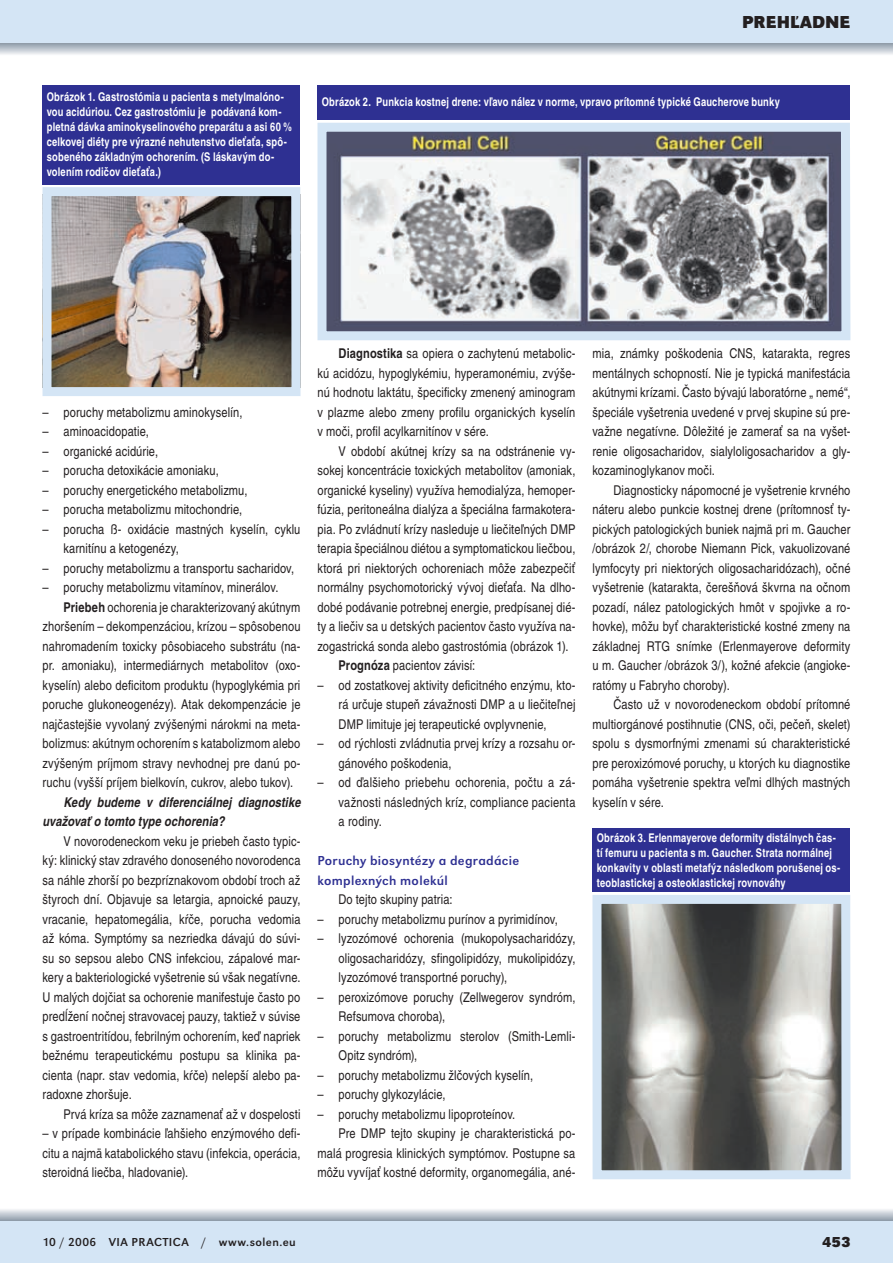
<style>
.page{position:relative;width:893px;height:1263px;background:#fff}
.page>*{position:absolute;margin:0;border:0;box-sizing:border-box;transform-origin:0 0}
.t1{font:700 18px "URW Grotesk TOT";color:#231f20}
.t2{font:700 15px "URW Grotesk TOT";color:#231f20}
.t3{font:condensed 13.5px/19.5px "Nimbus Sans LOT";letter-spacing:.01em;color:#231f20;text-align:justify}
.t4{font:italic 700 condensed 13.5px/19.5px "Nimbus Sans LOT";letter-spacing:.01em;color:#231f20}
.t5{font:13.5px/19.5px "URW Grotesk TOT";letter-spacing:.02em;color:#2e3092}
.t6{font:700 condensed 12px/15px "Nimbus Sans LOT";letter-spacing:.015em;color:#fff;scale:.95 1}
.t7{font:12px "URW Grotesk TOT";letter-spacing:.04em;color:#231f20}
.s1{font-weight:700}
</style>
<div class="page">
<svg style="left:0;top:43px;width:893px;height:12px;background:#c0c7d0"></svg>
<div style="left:0;top:1220px;width:893px;height:43px;background:#d4e5f5"></div>
<div style="left:0;top:0;width:893px;height:43px;background:#d4e5f5"></div>
<svg style="left:0;top:1209px;width:893px;height:11px;background:#c4cad2"></svg>
<img style="left:42px;top:183px;width:259px;height:213px">
<div style="left:43px;top:85px;width:257px;height:99px;background:#2e3092"></div>
<svg style="left:317px;top:119px;width:534px;height:222px"></svg>
<div style="left:317px;top:85px;width:533px;height:34px;background:#2e3092"></div>
<svg style="left:592px;top:895px;width:259px;height:285px;background:#959796"></svg>
<div style="left:592px;top:828px;width:258px;height:64px;background:#2e3092"></div>
<h1 class="t1" style="left:742px;top:11px;width:110px">PREHĽADN E</h1>
<p class="t6" style="left:47px;top:90px;width:259px">Obrázok 1. Gastrostómia u pacienta s metylmalóno&shy;vou acidúriou. Cez gastrostómiu je podávaná kom&shy;pletná dávka aminokyselinového preparátu a asi 60 % celkovej diéty pre výrazné nehutenstvo dieťaťa, spô&shy;sobeného základným ochorením. (S láskavým do&shy;volením rodičov dieťaťa.)</p>
<p class="t6" style="left:322px;top:95px;width:484px">Obrázok 2. Punkcia kostnej drene: vľavo nález v norme, vpravo prítomné typické Gaucherove bunky</p>
<p class="t3" style="left:43px;top:402px;width:201px">– poruchy metabolizmu aminokyselín,</p>
<p class="t3" style="left:43px;top:422px;width:108px">– aminoacidopatie,</p>
<p class="t3" style="left:43px;top:441px;width:117px">– organické acidúrie,</p>
<p class="t3" style="left:43px;top:461px;width:178px">– porucha detoxikácie amoniaku,</p>
<p class="t3" style="left:43px;top:480px;width:207px">– poruchy energetického metabolizmu,</p>
<p class="t3" style="left:43px;top:500px;width:201px">– porucha metabolizmu mitochondrie,</p>
<p class="t3" style="left:64px;top:519px;width:238px;text-indent:-21px">– porucha ß- oxidácie mastných kyselín, cyklu karnitínu a ketogenézy,</p>
<p class="t3" style="left:43px;top:558px;width:253px">– poruchy metabolizmu a transportu sacharidov,</p>
<p class="t3" style="left:43px;top:578px;width:237px">– poruchy metabolizmu vitamínov, minerálov.</p>
<p class="t3" style="left:64px;top:597px;width:238px"><span class="s1">Priebeh</span> ochorenia je charakterizovaný akútnym</p>
<p class="t3" style="left:43px;top:617px;width:259px">zhoršením – dekompenzáciou, krízou – spôsobenou</p>
<p class="t3" style="left:43px;top:636px;width:259px">nahromadením toxicky pôsobiaceho substrátu (na-</p>
<p class="t3" style="left:43px;top:656px;width:259px">pr. amoniaku), intermediárnych metabolitov (oxo-</p>
<p class="t3" style="left:43px;top:675px;width:259px">kyselín) alebo deficitom produktu (hypoglykémia pri</p>
<p class="t3" style="left:43px;top:695px;width:259px">poruche glukoneogenézy). Atak dekompenzácie je</p>
<p class="t3" style="left:43px;top:714px;width:259px">najčastejšie vyvolaný zvýšenými nárokmi na meta-</p>
<p class="t3" style="left:43px;top:734px;width:259px">bolizmus: akútnym ochorením s katabolizmom alebo</p>
<p class="t3" style="left:43px;top:753px;width:259px">zvýšeným príjmom stravy nevhodnej pre danú po-</p>
<p class="t3" style="left:43px;top:773px;width:252px">ruchu (vyšší príjem bielkovín, cukrov, alebo tukov).</p>
<p class="t4" style="left:43px;top:792px;width:259px;text-indent:21px">Kedy budeme v diferenciálnej diagnostike uvažovať o tomto type ochorenia?</p>
<p class="t3" style="left:43px;top:831px;width:259px;text-indent:21px">V novorodeneckom veku je priebeh často typic&shy;ký: klinický stav zdravého donoseného novorodenca sa náhle zhorší po bezpríznakovom období troch až štyroch dní. Objavuje sa letargia, apnoické pauzy, vracanie, hepatomegália, kŕče, porucha vedomia až kóma. Symptómy sa nezriedka dávajú do súvi&shy;su so sepsou alebo CNS infekciou, zápalové mar&shy;kery a bakteriologické vyšetrenie sú však negatívne.<br>U malých dojčiat sa ochorenie manifestuje často po predĺžení nočnej stravovacej pauzy, taktiež v súvise s gastroentritídou, febrilným ochorením, keď napriek bežnému terapeutickému postupu sa klinika pa&shy;cienta (napr. stav vedomia, kŕče) nelepší alebo pa&shy;radoxne zhoršuje.</p>
<p class="t3" style="left:64px;top:1104px;width:238px">Prvá kríza sa môže zaznamenať až v dospelosti</p>
<p class="t3" style="left:43px;top:1124px;width:259px">– v prípade kombinácie ľahšieho enzýmového defi&shy;citu a najmä katabolického stavu (infekcia, operácia, steroidná liečba, hladovanie).</p>
<p class="t3" style="left:317px;top:344px;width:259px;text-indent:21px"><span class="s1">Diagnostika</span> sa opiera o zachytenú metabolic&shy;kú acidózu, hypoglykémiu, hyperamonémiu, zvýše&shy;nú hodnotu laktátu, špecificky zmenený aminogram v plazme alebo zmeny profilu organických kyselín v moči, profil acylkarnitínov v sére.</p>
<p class="t3" style="left:338px;top:441px;width:238px">V období akútnej krízy sa na odstránenie vy-</p>
<p class="t3" style="left:317px;top:461px;width:259px">sokej koncentrácie toxických metabolitov (amoniak,</p>
<p class="t3" style="left:317px;top:480px;width:259px">organické kyseliny) využíva hemodialýza, hemoper-</p>
<p class="t3" style="left:317px;top:500px;width:259px">fúzia, peritoneálna dialýza a špeciálna farmakotera-</p>
<p class="t3" style="left:317px;top:519px;width:259px">pia. Po zvládnutí krízy nasleduje u liečiteľných DMP</p>
<p class="t3" style="left:317px;top:539px;width:259px">terapia špeciálnou diétou a symptomatickou liečbou,</p>
<p class="t3" style="left:317px;top:558px;width:259px">ktorá pri niektorých ochoreniach môže zabezpečiť</p>
<p class="t3" style="left:317px;top:578px;width:259px">normálny psychomotorický vývoj dieťaťa. Na dlho-</p>
<p class="t3" style="left:317px;top:597px;width:259px">dobé podávanie potrebnej energie, predpísanej dié-</p>
<p class="t3" style="left:317px;top:617px;width:259px">ty a liečiv sa u detských pacientov často využíva na-</p>
<p class="t3" style="left:317px;top:636px;width:253px">zogastrická sonda alebo gastrostómia (obrázok 1).</p>
<p class="t3" style="left:338px;top:656px;width:138px"><span class="s1">Prognóza</span> pacientov závisí:</p>
<p class="t3" style="left:338px;top:675px;width:238px;text-indent:-21px">– od zostatkovej aktivity deficitného enzýmu, kto&shy;rá určuje stupeň závažnosti DMP a u liečiteľnej DMP limituje jej terapeutické ovplyvnenie,</p>
<p class="t3" style="left:338px;top:734px;width:238px;text-indent:-21px">– od rýchlosti zvládnutia prvej krízy a rozsahu or&shy;gánového poškodenia,</p>
<p class="t3" style="left:338px;top:773px;width:238px;text-indent:-21px">– od ďalšieho priebehu ochorenia, počtu a zá&shy;važnosti následných kríz, compliance pacienta a rodiny.</p>
<p class="t5" style="left:317px;top:851px;width:203px">Poruchy biosyntézy a degradácie komplexných molekúl</p>
<p class="t3" style="left:338px;top:890px;width:116px">Do tejto skupiny patria:</p>
<p class="t3" style="left:317px;top:909px;width:242px">– poruchy metabolizmu purínov a pyrimidínov,</p>
<p class="t3" style="left:338px;top:929px;width:238px;text-indent:-21px">– lyzozómové ochorenia (mukopolysacharidózy, oligosacharidózy, sfingolipidózy, mukolipidózy, lyzozómové transportné poruchy),</p>
<p class="t3" style="left:338px;top:987px;width:238px;text-indent:-21px">– peroxizómove poruchy (Zellwegerov syndróm,<br>Refsumova choroba),</p>
<p class="t3" style="left:338px;top:1026px;width:238px;text-indent:-21px">– poruchy metabolizmu sterolov (Smith-Lemli-<br>Opitz syndróm),</p>
<p class="t3" style="left:317px;top:1065px;width:217px">– poruchy metabolizmu žlčových kyselín,</p>
<p class="t3" style="left:317px;top:1085px;width:129px">– poruchy glykozylácie,</p>
<p class="t3" style="left:317px;top:1104px;width:199px">– poruchy metabolizmu lipoproteínov.</p>
<p class="t3" style="left:338px;top:1124px;width:238px">Pre DMP tejto skupiny je charakteristická po-</p>
<p class="t3" style="left:317px;top:1143px;width:259px">malá progresia klinických symptómov. Postupne sa</p>
<p class="t3" style="left:317px;top:1163px;width:259px">môžu vyvíjať kostné deformity, organomegália, ané-</p>
<p class="t3" style="left:592px;top:344px;width:259px">mia, známky poškodenia CNS, katarakta, regres mentálnych schopností. Nie je typická manifestácia akútnymi krízami. Často bývajú laboratórne „ nemé“, špeciále vyšetrenia uvedené v prvej skupine sú pre&shy;važne negatívne. Dôležité je zamerať sa na vyšet&shy;renie oligosacharidov, sialyloligosacharidov a gly&shy;kozaminoglykanov moči.</p>
<p class="t3" style="left:592px;top:480px;width:259px;text-indent:21px">Diagnosticky nápomocné je vyšetrenie krvného náteru alebo punkcie kostnej drene (prítomnosť ty&shy;pických patologických buniek najmä pri m. Gaucher /obrázok 2/, chorobe Niemann Pick, vakuolizované lymfocyty pri niektorých oligosacharidózach), očné vyšetrenie (katarakta, čerešňová škvrna na očnom pozadí, nález patologických hmôt v spojivke a ro&shy;hovke), môžu byť charakteristické kostné zmeny na základnej RTG snímke (Erlenmayerove deformity u m. Gaucher /obrázok 3/), kožné afekcie (angioke&shy;ratómy u Fabryho choroby).</p>
<p class="t3" style="left:592px;top:695px;width:259px;text-indent:21px">Často už v novorodeneckom období prítomné multiorgánové postihnutie (CNS, oči, pečeň, skelet) spolu s dysmorfnými zmenami sú charakteristické pre peroxizómové poruchy, u ktorých ku diagnostike pomáha vyšetrenie spektra veľmi dlhých mastných kyselín v sére.</p>
<p class="t6" style="left:597px;top:830px;width:258px">Obrázok 3. Erlenmayerove deformity distálnych čas&shy;tí femuru u pacienta s m. Gaucher. Strata normálnej konkavity v oblasti metafýz následkom porušenej os&shy;teoblastickej a osteoklastickej rovnováhy</p>
<p class="t7" style="left:43px;top:1235px;width:255px">10 / 2006 via practica / www.solen.eu</p>
<p class="t2" style="left:822px;top:1233px;width:30px">453</p>
</div>
